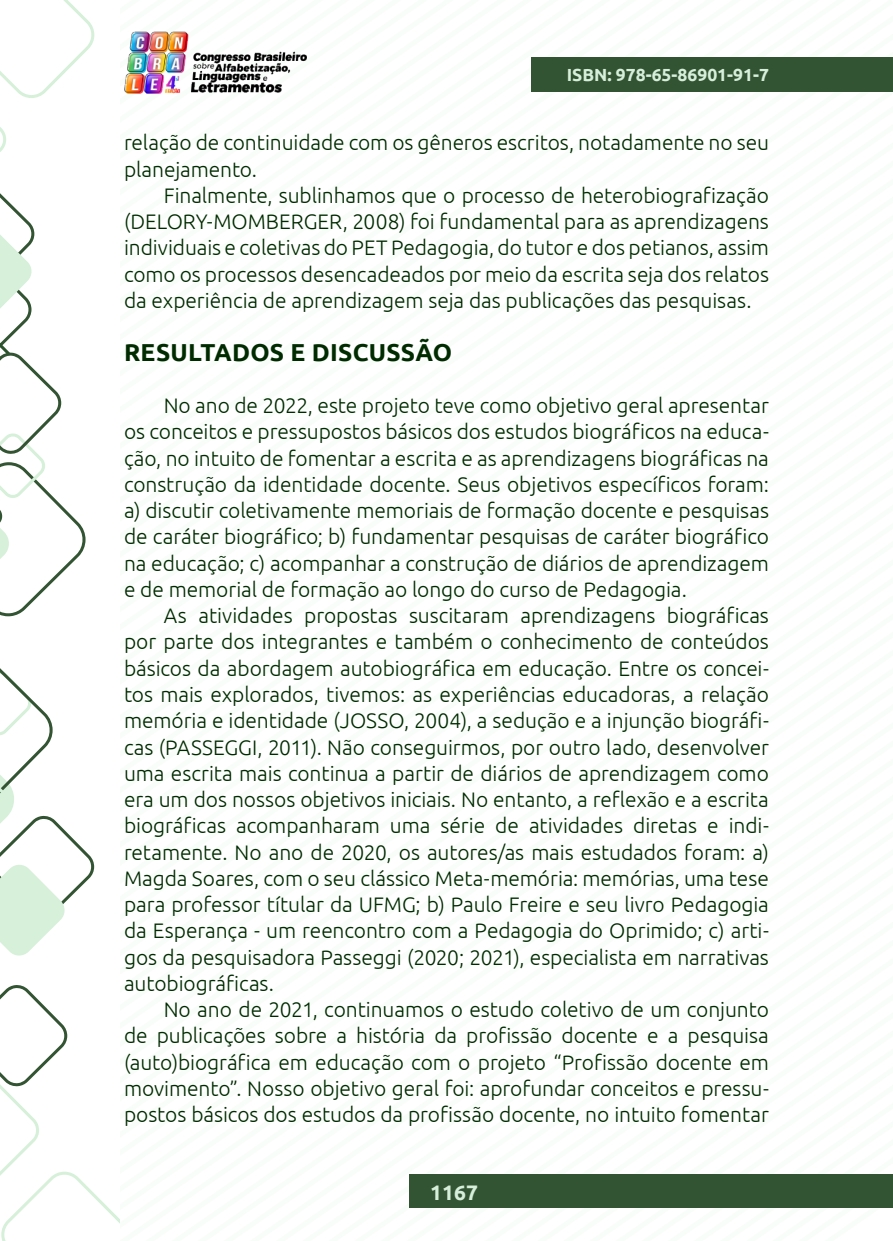
<style>
.page{position:relative;width:893px;height:1241px;background:#fff}
.page>*{position:absolute;margin:0;border:0;box-sizing:border-box;transform-origin:0 0}
._9_SUBTÍTULO{font:700 24.5px "Ubuntu";letter-spacing:.01em;color:#002b00}
._8_CORPO{font:300 21px/26.2px "Ubuntu";letter-spacing:-.005em;color:#002b00;text-align:justify}
.t1{font:700 21px "Ubuntu";color:#d6efda}
.t2{font:700 17.5px "Ubuntu";color:#d6efda}
</style>
<div class="page">
<div style="left:410px;top:1174px;width:483px;height:33px;background:#335433"></div>
<img style="left:124px;top:31px;width:182px;height:62px">
<div style="left:532px;top:57px;width:361px;height:35px;background:#335433"></div>
<svg style="left:0;top:985px;width:119px;height:255px"></svg>
<svg style="left:0;top:0;width:94px;height:616px"></svg>
<svg style="left:0;top:668px;width:94px;height:288px"></svg>
<p class="t2" style="left:567px;top:64px;width:204px">ISBN: 978-65-86901-91-7</p>
<p class="_8_CORPO" style="left:124px;top:129px;width:646px">relação de continuidade com os gêneros escritos, notadamente no seu planejamento.</p>
<p class="_8_CORPO" style="left:124px;top:182px;width:646px;text-indent:40px">Finalmente, sublinhamos que o processo de heterobiografização (DELORY-MOMBERGER, 2008) foi fundamental para as aprendizagens individuais e coletivas do PET Pedagogia, do tutor e dos petianos, assim como os processos desencadeados por meio da escrita seja dos relatos da experiência de aprendizagem seja das publicações das pesquisas.</p>
<p class="_9_SUBTÍTULO" style="left:124px;top:337px;width:330px">RESULTADOS E DISCUSSÃO</p>
<p class="_8_CORPO" style="left:124px;top:392px;width:646px;text-indent:40px">No ano de 2022, este projeto teve como objetivo geral apresentar os conceitos e pressupostos básicos dos estudos biográ ficos na educa&shy;ção, no intuito de fomentar a escrita e as aprendizagens biográ ficas na construção da identidade docente. Seus objetivos específicos foram: a) discutir coletivamente memoriais de formação docente e pesquisas de cará ter biográ fico; b) fundamentar pesquisas de cará ter biográ fico na educação; c) acompanhar a construção de diários de aprendizagem e de memorial de formação ao longo do curso de Pedagogia.</p>
<p class="_8_CORPO" style="left:124px;top:602px;width:646px;text-indent:40px">As atividades propostas suscitaram aprendizagens biográ ficas por parte dos integrantes e também o conhecimento de conteúdos básicos da abordagem autobiográ fica em educação. Entre os concei&shy;tos mais explorados, tivemos: as experiências educadoras, a relação memória e identidade (JOSSO, 2004), a sedução e a injunção biográfi&shy;cas (PASSEGGI, 2011). Não conseguirmos, por outro lado, desenvolver uma escrita mais continua a partir de diá rios de aprendizagem como era um dos nossos objetivos iniciais. No entanto, a reflexão e a escrita biográficas acompanharam uma série de atividades diretas e indi&shy;retamente. No ano de 2020, os autores/as mais estudados foram: a)<br>Magda Soares, com o seu clássico Meta-memória: memórias, uma tese para professor títular da UFMG; b) Paulo Freire e seu livro Pedagogia da Esperança - um reencontro com a Pedagogia do Oprimido; c) arti&shy;gos da pesquisadora Passeggi (2020; 2021), especialista em narrativas autobiográficas.</p>
<p class="_8_CORPO" style="left:124px;top:995px;width:646px;text-indent:40px">No ano de 2021, continuamos o estudo coletivo de um conjunto de publicações sobre a história da profissão docente e a pesquisa (auto)biográfica em educação com o projeto “Profissão docente em movimento”. Nosso objetivo geral foi: aprofundar conceitos e pressu&shy;postos básicos dos estudos da profissão docente, no intuito fomentar</p>
<p class="t1" style="left:430px;top:1178px;width:49px">1167</p>
</div>
